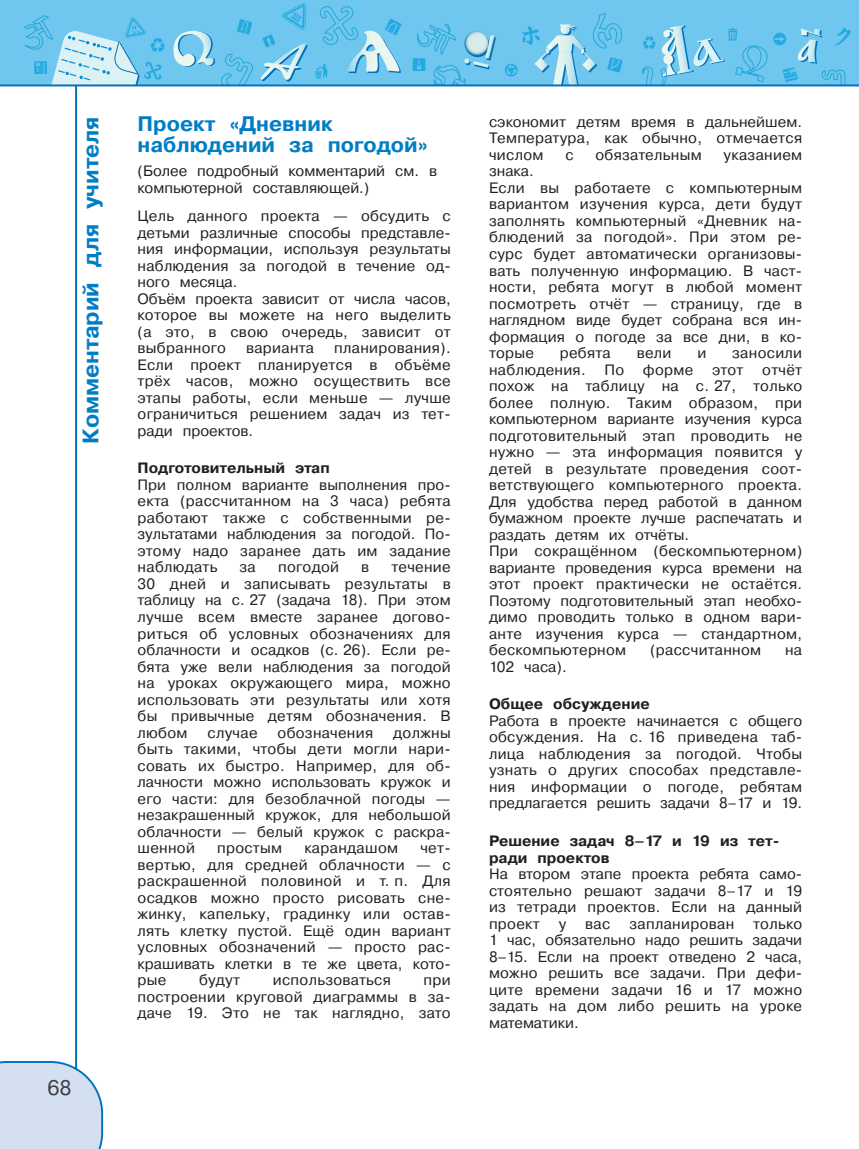
<style>
.page{position:relative;width:859px;height:1149px;background:#fff}
.page>*{position:absolute;margin:0;border:0;box-sizing:border-box;transform-origin:0 0}
.t1{font:22.5px "Pragmatica Bold AC";color:#007ec5}
.t2{font:21px/21px "Pragmatica Bold AC";color:#007ec5}
.t3{font:21px "Pragmatica Book AC";color:#3e3e3f}
.t4{font:15px/16.5px "Pragmatica Book AC";letter-spacing:.02em;color:#231f20;text-align:justify}
.t5{font:15px/16.5px "Pragmatica Bold AC";color:#231f20}
.t6{font:15px/16.5px "Pragmatica Book AC";color:#231f20}
</style>
<div class="page">
<hr style="left:75px;top:42px;width:2px;height:1038px;background:#0072bc">
<div style="left:0;top:0;width:859px;height:85px;background:#6fc6ef"></div>
<svg style="left:24px;top:15px;width:141px;height:69px"></svg>
<svg style="left:315px;top:6px;width:87px;height:73px"></svg>
<img style="left:347px;top:31px;width:52px;height:40px">
<svg style="left:262px;top:3px;width:46px;height:78px"></svg>
<svg style="left:506px;top:13px;width:117px;height:71px"></svg>
<svg style="left:642px;top:26px;width:209px;height:58px"></svg>
<svg style="left:413px;top:24px;width:83px;height:60px"></svg>
<svg style="left:174px;top:19px;width:79px;height:65px"></svg>
<svg style="left:0;top:1060px;width:103px;height:88px;background:#cfdef0"></svg>
<hr style="left:0;top:84px;width:859px;height:2px;background:#0072bc">
<h1 class="t1" style="left:83px;top:443px;width:329px;rotate:-90deg">Комментарий для учителя</h1>
<h2 class="t2" style="left:138px;top:115px;width:291px">Проект «Дневник наблюдений за погодой»</h2>
<p class="t6" style="left:138px;top:164px;width:301px">(Более подробный комментарий см. в компьютерной составляющей.)</p>
<p class="t4" style="left:138px;top:209px;width:315px;text-align:left">Цель данного проекта — обсудить с детьми различные способы представле&shy;ния информации, используя результаты наблюдения за погодой в течение од&shy;ного месяца.<br>Объём проекта зависит от числа часов, которое вы можете на него выделить (а это, в свою очередь, зависит от выбранного</p>
<p class="t4" style="left:138px;top:341px;width:315px;text-indent:197px">планирования).<br>Если проект планируется в объёме трёх часов, можно осуществить все этапы работы, если меньше — лучше ограничиться решением задач из тет&shy;ради проектов.</p>
<p class="t5" style="left:138px;top:461px;width:194px">Подготовительный этап</p>
<p class="t4" style="left:138px;top:477px;width:315px">При полном варианте выполнения про&shy;екта (рассчитанном на 3 часа) ребята работают также с собственными ре&shy;зультатами наблюдения за погодой. По&shy;этому надо заранее дать им задание наблюдать</p>
<p class="t4" style="left:246px;top:341px;width:70px">варианта</p>
<p class="t4" style="left:240px;top:560px;width:18px">за</p>
<p class="t4" style="left:278px;top:560px;width:62px">погодой</p>
<p class="t4" style="left:361px;top:560px;width:10px">в</p>
<p class="t4" style="left:138px;top:560px;width:315px;text-indent:254px">течение 30 дней и записывать результаты в таблицу на с. 27 (задача 18). При этом лучше всем вместе заранее догово&shy;риться об условных обозначениях для облачности и осадков (с. 26). Если ре&shy;бята уже вели наблюдения за погодой на уроках окружающего мира, можно использовать эти результаты или хотя бы привычные детям обозначения. В любом</p>
<p class="t4" style="left:208px;top:725px;width:52px">случае</p>
<p class="t4" style="left:278px;top:725px;width:97px">обозначения</p>
<p class="t4" style="left:138px;top:725px;width:315px;text-indent:256px">должны быть такими, чтобы дети могли нари&shy;совать их быстро. Например, для об&shy;лачности можно использовать кружок и его части: для безоблачной погоды — незакрашенный кружок, для небольшой облачности — белый кружок с раскра&shy;шенной</p>
<p class="t4" style="left:138px;top:840px;width:315px;text-indent:283px">чет&shy;вертью, для средней облачности — с раскрашенной половиной и т. п. Для осадков можно просто рисовать сне&shy;жинку, капельку, градинку или остав&shy;лять клетку пустой. Ещё один вариант условных обозначений — просто рас&shy;крашивать клетки в те же цвета, кото&shy;рые</p>
<p class="t4" style="left:217px;top:840px;width:66px">простым</p>
<p class="t4" style="left:304px;top:840px;width:95px">карандашом</p>
<p class="t4" style="left:199px;top:972px;width:43px">будут</p>
<p class="t4" style="left:273px;top:972px;width:120px">использоваться</p>
<p class="t4" style="left:138px;top:972px;width:315px;text-indent:286px">при построении круговой диаграммы в за&shy;даче 19. Это не так наглядно, зато</p>
<h2 class="t3" style="left:47px;top:1079px;width:26px">68</h2>
<p class="t4" style="left:489px;top:115px;width:315px">сэкономит детям время в дальнейшем.<br>Температура, как обычно, отмечается числом</p>
<p class="t4" style="left:565px;top:148px;width:10px">с</p>
<p class="t4" style="left:595px;top:148px;width:108px">обязательным</p>
<p class="t4" style="left:724px;top:148px;width:80px">указанием</p>
<p class="t4" style="left:489px;top:164px;width:315px;text-align:left">знака.<br>Если вы работаете с компьютерным вариантом изучения курса, дети будут заполнять компьютерный «Дневник на&shy;блюдений за погодой». При этом ре&shy;сурс будет автоматически орга ни зо вы&shy;вать полученную информацию. В част&shy;ности, ребята могут в любой момент посмотреть отчёт — страницу, где в наглядном виде будет собрана вся ин&shy;формация о погоде за все дни, в ко&shy;торые</p>
<p class="t4" style="left:560px;top:346px;width:52px">ребята</p>
<p class="t4" style="left:637px;top:346px;width:36px">вели</p>
<p class="t4" style="left:697px;top:346px;width:10px">и</p>
<p class="t4" style="left:489px;top:346px;width:315px;text-align:left;text-indent:243px">заносили наблюдения. По форме этот отчёт похож на таблицу на с. 27, только более полную. Таким образом, при компьютерном варианте изучения курса подготовительный этап проводить не нужно — эта информация появится у детей в результате проведения соот&shy;ветствующего компьютерного проекта.<br>Для удобства перед работой в данном бумажном проекте лучше распечатать и раздать детям их отчёты.<br>При сокращённом (бескомпьютерном) ва ри ан те проведения курса времени на этот проект практически не остаётся.<br>Поэтому подготовительный этап необхо&shy;димо проводить толь ко в одном вари&shy;анте изучения курса — стандартном, бескомпьютерном</p>
<p class="t4" style="left:650px;top:643px;width:113px">(рассчитанном</p>
<p class="t4" style="left:785px;top:643px;width:19px">на</p>
<p class="t4" style="left:489px;top:659px;width:79px">102 часа).</p>
<p class="t5" style="left:489px;top:697px;width:162px">Общее обсуждение</p>
<p class="t4" style="left:489px;top:713px;width:315px">Работа в проекте начинается с общего обсуждения. На с. 16 приведена таб&shy;лица наблюдения за погодой. Чтобы узнать о других способах представле&shy;ния информации о погоде, ребятам предлагается решить задачи 8–17 и 19.</p>
<p class="t5" style="left:489px;top:833px;width:292px">Решение задач 8–17 и 19 из тет&shy;ради проектов</p>
<p class="t4" style="left:489px;top:866px;width:315px">На втором этапе проекта ребята само&shy;стоятельно решают задачи 8–17 и 19 из тетради проектов. Если на данный проект</p>
<p class="t4" style="left:489px;top:916px;width:315px;text-indent:264px">только 1 час, обязательно надо решить задачи 8–15. Если на проект отведено 2 часа, можно решить все задачи. При дефи&shy;ците времени задачи 16 и 17 можно задать на дом либо решить на уроке математики.</p>
<p class="t4" style="left:559px;top:916px;width:9px">у</p>
<p class="t4" style="left:585px;top:916px;width:27px">вас</p>
<p class="t4" style="left:629px;top:916px;width:106px">запланирован</p>
</div>
